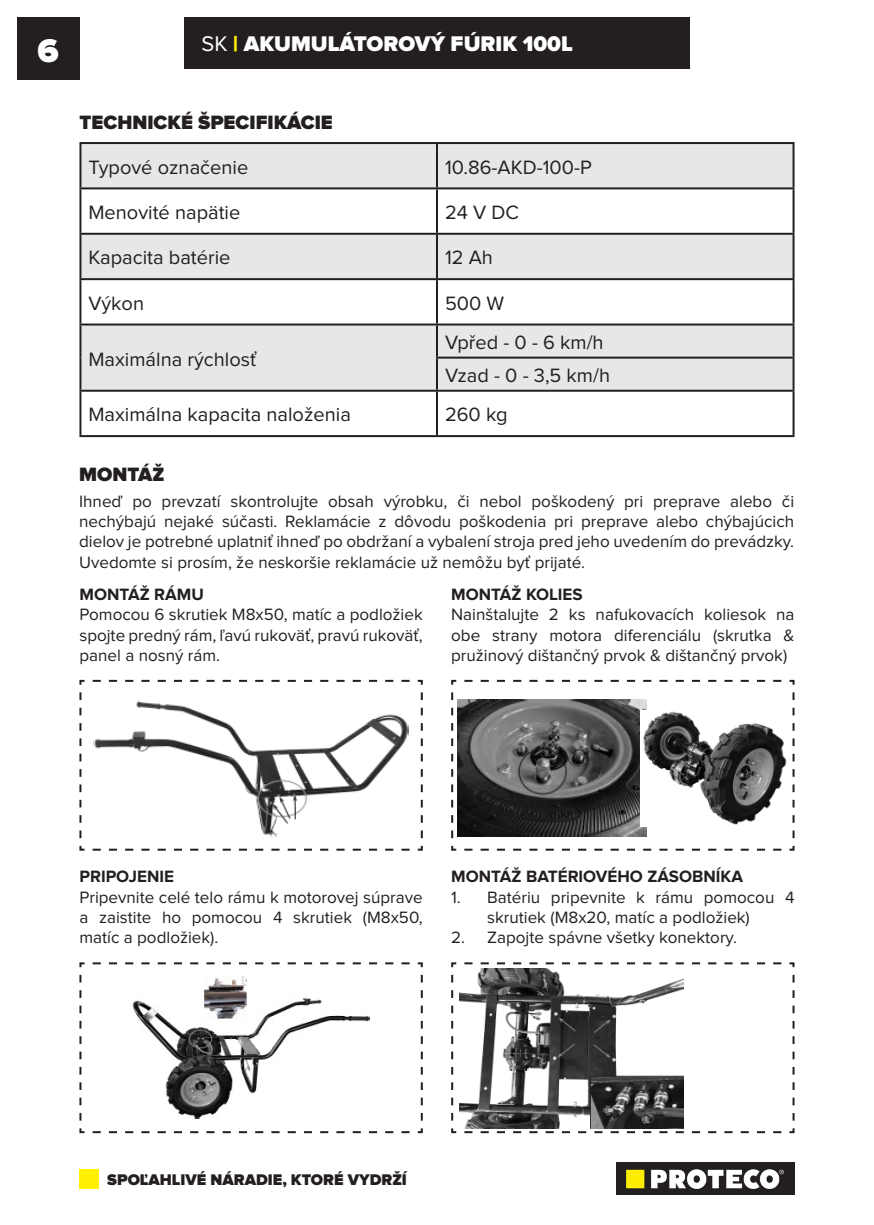
<style>
.page{position:relative;width:874px;height:1225px;background:#fff}
.page>*{position:absolute;margin:0;border:0;box-sizing:border-box;transform-origin:0 0}
.t1{font:900 34px "Proxima Nova";color:#fff}
.t2{font:900 22px "Proxima Nova";color:#fff}
.t3{font:20px "Proxima Nova";color:#231f20}
.t4{font:900 20px "Proxima Nova";color:#231f20}
.t5{font:17px/20.4px "Proxima Nova";color:#231f20;text-align:justify}
.t6{font:700 17px "Proxima Nova";color:#231f20}
.t7{font:900 16px "Proxima Nova";color:#231f20}
.s1{font-weight:400}
.s2{color:#fff101}
</style>
<div class="page">
<div style="left:17px;top:17px;width:62px;height:62px;background:#231f20"></div>
<img style="left:616px;top:1162px;width:178px;height:33px">
<div style="left:79px;top:1169px;width:20px;height:19px;background:#fff101"></div>
<div style="left:184px;top:17px;width:505px;height:51px;background:#231f20"></div>
<svg style="left:81px;top:144px;width:711px;height:246px;fill:#e6e7e9"></svg>
<hr style="left:79px;top:142px;width:358px;height:2px;background:#231f20">
<hr style="left:79px;top:144px;width:2px;height:43px;background:#231f20">
<hr style="left:437px;top:142px;width:357px;height:2px;background:#231f20">
<hr style="left:436px;top:144px;width:2px;height:43px;background:#231f20">
<hr style="left:792px;top:144px;width:2px;height:43px;background:#231f20">
<hr style="left:79px;top:187px;width:358px;height:2px;background:#231f20">
<hr style="left:79px;top:189px;width:2px;height:44px;background:#231f20">
<hr style="left:437px;top:187px;width:357px;height:2px;background:#231f20">
<hr style="left:436px;top:189px;width:2px;height:44px;background:#231f20">
<hr style="left:792px;top:189px;width:2px;height:44px;background:#231f20">
<hr style="left:79px;top:233px;width:358px;height:2px;background:#231f20">
<hr style="left:79px;top:235px;width:2px;height:43px;background:#231f20">
<hr style="left:437px;top:233px;width:357px;height:2px;background:#231f20">
<hr style="left:436px;top:235px;width:2px;height:43px;background:#231f20">
<hr style="left:792px;top:235px;width:2px;height:43px;background:#231f20">
<hr style="left:79px;top:278px;width:358px;height:2px;background:#231f20">
<hr style="left:79px;top:280px;width:2px;height:43px;background:#231f20">
<hr style="left:437px;top:278px;width:357px;height:2px;background:#231f20">
<hr style="left:436px;top:280px;width:2px;height:43px;background:#231f20">
<hr style="left:792px;top:280px;width:2px;height:43px;background:#231f20">
<hr style="left:79px;top:323px;width:358px;height:2px;background:#231f20">
<hr style="left:79px;top:325px;width:2px;height:33px;background:#231f20">
<hr style="left:437px;top:323px;width:357px;height:2px;background:#231f20">
<hr style="left:436px;top:325px;width:2px;height:32px;background:#231f20">
<hr style="left:792px;top:325px;width:2px;height:32px;background:#231f20">
<hr style="left:79px;top:358px;width:2px;height:32px;background:#231f20">
<hr style="left:436px;top:357px;width:358px;height:2px;background:#231f20">
<hr style="left:436px;top:359px;width:2px;height:31px;background:#231f20">
<hr style="left:792px;top:359px;width:2px;height:31px;background:#231f20">
<hr style="left:79px;top:390px;width:358px;height:2px;background:#231f20">
<hr style="left:79px;top:392px;width:2px;height:43px;background:#231f20">
<hr style="left:437px;top:390px;width:357px;height:2px;background:#231f20">
<hr style="left:436px;top:392px;width:2px;height:43px;background:#231f20">
<hr style="left:792px;top:392px;width:2px;height:43px;background:#231f20">
<hr style="left:79px;top:435px;width:358px;height:2px;background:#231f20">
<hr style="left:437px;top:435px;width:357px;height:2px;background:#231f20">
<svg style="left:79px;top:679px;width:344px;height:172px"></svg>
<svg style="left:451px;top:679px;width:344px;height:172px"></svg>
<img style="left:457px;top:700px;width:188px;height:136px">
<img style="left:639px;top:710px;width:149px;height:116px">
<svg style="left:79px;top:962px;width:344px;height:172px"></svg>
<svg style="left:451px;top:962px;width:344px;height:172px"></svg>
<img style="left:131px;top:976px;width:238px;height:142px">
<img style="left:459px;top:968px;width:224px;height:161px">
<h1 class="t1" style="left:38px;top:31px;width:23px">6</h1>
<p class="t2" style="left:201px;top:31px;width:372px"><span class="s1">SK</span> <span class="s2">|</span> AKUMULÁTOROVÝ FÚRIK 100L</p>
<p class="t4" style="left:80px;top:111px;width:255px">TECHNICKÉ ŠPECIFIKÁCIE</p>
<p class="t3" style="left:88px;top:158px;width:161px">Typové označenie</p>
<p class="t3" style="left:445px;top:158px;width:148px">10.86-AKD-100-P</p>
<p class="t3" style="left:88px;top:203px;width:153px">Menovité napätie</p>
<p class="t3" style="left:445px;top:203px;width:75px">24 V DC</p>
<p class="t3" style="left:88px;top:248px;width:143px">Kapacita batérie</p>
<p class="t3" style="left:445px;top:248px;width:49px">12 Ah</p>
<p class="t3" style="left:88px;top:294px;width:57px">Výkon</p>
<p class="t3" style="left:445px;top:294px;width:61px">500 W</p>
<p class="t3" style="left:88px;top:350px;width:169px">Maximálna rýchlosť</p>
<p class="t3" style="left:445px;top:333px;width:160px">Vpřed - 0 - 6 km/h</p>
<p class="t3" style="left:445px;top:366px;width:166px">Vzad - 0 - 3,5 km/h</p>
<p class="t3" style="left:88px;top:405px;width:264px">Maximálna kapacita naloženia</p>
<p class="t3" style="left:445px;top:405px;width:64px">260 kg</p>
<p class="t4" style="left:79px;top:462px;width:87px">MONTÁŽ</p>
<p class="t5" style="left:79px;top:491px;width:716px">Ihneď po prevzatí skontrolujte obsah výrobku, či nebol poškodený pri preprave alebo či nechýbajú nejaké súčasti. Reklamácie z dôvodu poškodenia pri preprave alebo chýbajúcich dielov je potrebné uplatniť ihneď po obdržaní a vybalení stroja pred jeho uvedením do prevádzky.<br>Uvedomte si prosím, že neskoršie reklamácie už nemôžu byť prijaté.</p>
<p class="t6" style="left:79px;top:584px;width:126px">MONTÁŽ RÁMU</p>
<p class="t5" style="left:79px;top:605px;width:345px">Pomocou 6 skrutiek M8x50, matíc a podložiek spojte predný rám, ľavú rukoväť, pravú rukoväť, panel a nosný rám.</p>
<p class="t6" style="left:451px;top:584px;width:133px">MONTÁŽ KOLIES</p>
<p class="t5" style="left:451px;top:605px;width:345px">Nainštalujte 2 ks nafukovacích koliesok na obe strany motora diferenciálu (skrutka &amp; pružinový dištančný prvok &amp; dištančný prvok)</p>
<p class="t6" style="left:79px;top:866px;width:96px">PRIPOJENIE</p>
<p class="t5" style="left:79px;top:887px;width:345px">Pripevnite celé telo rámu k motorovej súprave a zaistite ho pomocou 4 skrutiek (M8x50, matíc a podložiek).</p>
<p class="t6" style="left:451px;top:866px;width:293px">MONTÁŽ BATÉRIOVÉHO ZÁSOBNÍKA</p>
<p class="t5" style="left:451px;top:887px;width:344px;text-align:center">1. Batériu pripevnite k rámu pomocou 4 skrutiek (M8x20, matíc a podložiek)</p>
<p class="t5" style="left:451px;top:928px;width:287px">2. Zapojte spávne všetky konektory.</p>
<p class="t7" style="left:107px;top:1170px;width:301px">SPOĽAHLIVÉ NÁRADIE, KTORÉ VYDRŽÍ</p>
</div>
